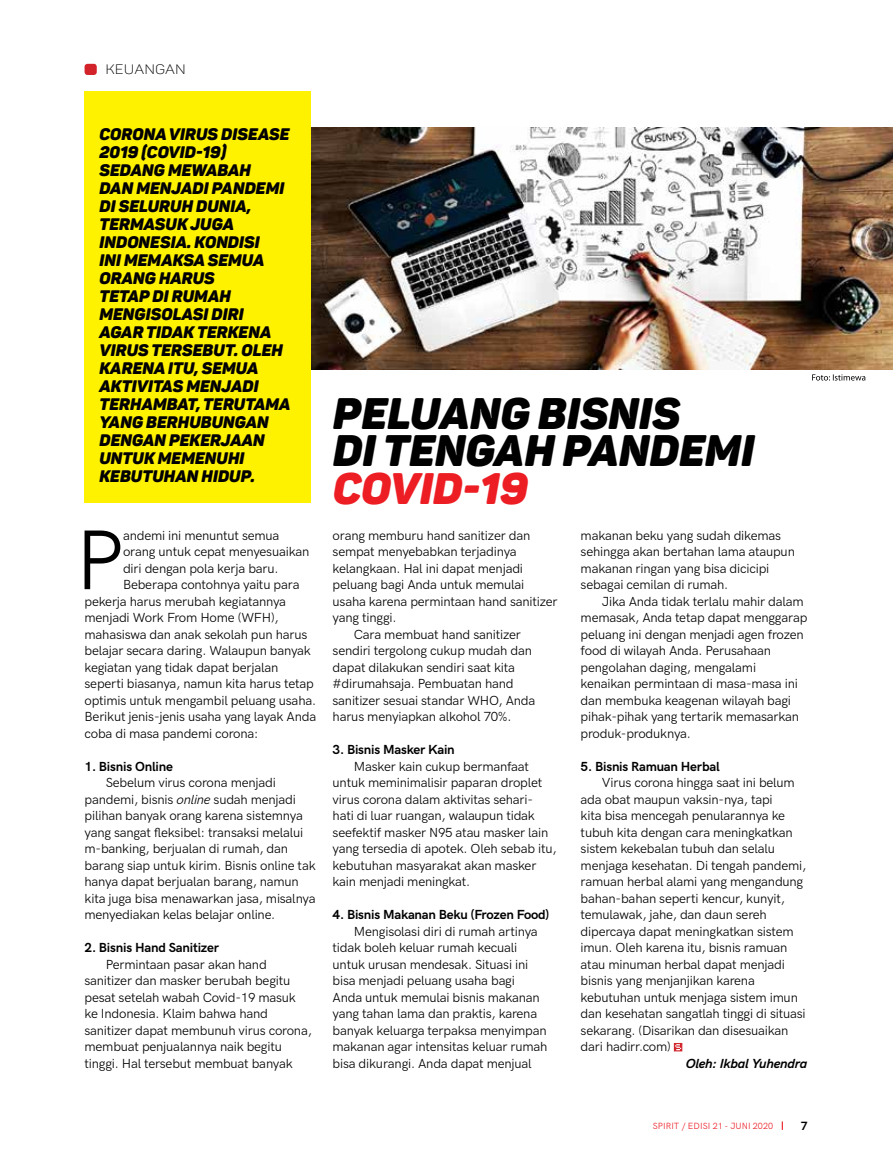
<style>
.page{position:relative;width:893px;height:1170px;background:#fff}
.page>*{position:absolute;margin:0;border:0;box-sizing:border-box;transform-origin:0 0}
.t1{font:84.9px "HK Grotesk";color:#000}
.t2{font:italic 900 43.5px/37.5px "Panton Demo";color:#000}
.t3{font:italic 900 43.5px "Panton Demo";color:#ed1d24}
.t4{font:italic 900 16.5px/18px "Panton Demo";color:#000}
.t5{font:300 13.5px "Panton Demo";letter-spacing:.01em;color:#000;scale:1.1 1}
.t6{font:13.2px/16.5px "HK Grotesk";letter-spacing:-.015em;color:#000}
.t7{font:700 13.2px "HK Grotesk";letter-spacing:-.015em;color:#000}
.t8{font:italic 700 13.2px "HK Grotesk";letter-spacing:-.015em;color:#000}
.t9{font:700 12px "HK Grotesk";color:#000}
.t10{font:9px "HK Grotesk";letter-spacing:.005em;color:#ed1d24}
.s1{font-style:italic}
</style>
<div class="page">
<div style="left:85px;top:91px;width:226px;height:411px;background:#fff200"></div>
<img style="left:312px;top:128px;width:581px;height:242px">
<div style="left:85px;top:64px;width:12px;height:11px;background:#d2232a;border-radius:3px"></div>
<svg style="left:674px;top:1042px;width:8px;height:9px"></svg>
<svg style="left:812px;top:374px;width:53px;height:6px"></svg>
<p class="t5" style="left:105px;top:61px;width:75px">KEUANGAN</p>
<p class="t4" style="left:99px;top:124px;width:192px">CORONA VIRUS DISEASE<br>2019 (COVI</p>
<p class="t4" style="left:99px;top:142px;width:193px;text-indent:85px">D-19)<br>SEDANG MEWABAH<br>DAN MENJADI PANDEMI<br>DI SELURUH DUNIA,<br>TERMASUK JUGA<br>INDONESIA. KONDISI<br>INI MEMAKSA SEMUA<br>ORANG HARUS<br>TETAP DI RUMAH<br>MENGISOLASI DIRI<br>AGAR TIDAK TERKENA<br>VIRUS TERSEBUT. OLEH<br>KARENA ITU, SEMUA<br>AKTIVITAS MENJADI<br>TERHAMBAT, TERUTAMA<br>YANG BERHUBUNGAN<br>DENGAN PEKERJAAN<br>UNTUK MEMENUHI<br>KEBUTUHAN HIDUP.</p>
<h1 class="t1" style="left:75px;top:496px;width:51px">P</h1>
<p class="t6" style="left:123px;top:526px;width:158px">andemi ini menuntut semua</p>
<p class="t6" style="left:123px;top:542px;width:188px">orang untuk cepat menyesuaikan</p>
<p class="t6" style="left:123px;top:559px;width:157px">diri dengan pola kerja baru.</p>
<p class="t6" style="left:123px;top:575px;width:178px">Beberapa contohnya yaitu para</p>
<p class="t6" style="left:85px;top:592px;width:203px">pekerja harus merubah kegiatannya</p>
<p class="t6" style="left:85px;top:608px;width:196px">menjadi Work From Home (WFH),</p>
<p class="t6" style="left:85px;top:625px;width:224px">mahasiswa dan anak sekolah pun harus</p>
<p class="t6" style="left:85px;top:641px;width:228px">belajar secara daring. Walaupun banyak</p>
<p class="t6" style="left:85px;top:658px;width:195px">kegiatan yang tidak dapat berjalan</p>
<p class="t6" style="left:85px;top:674px;width:231px">seperti biasanya, namun kita harus tetap</p>
<p class="t6" style="left:85px;top:691px;width:233px">optimis untuk mengambil peluang usaha.</p>
<p class="t6" style="left:85px;top:707px;width:233px">Berikut jenis-jenis usaha yang layak Anda</p>
<p class="t6" style="left:85px;top:724px;width:175px">coba di masa pandemi corona:</p>
<p class="t7" style="left:85px;top:756px;width:90px">1. Bisnis Online</p>
<p class="t6" style="left:85px;top:773px;width:233px;text-indent:21px">Sebelum virus corona menjadi pandemi, bisnis <span class="s1">online</span> sudah menjadi pilihan banyak orang karena sistemnya yang sangat fleksibel: transaksi melalui m-banking, berjualan di rumah, dan barang siap untuk kirim. Bisnis online tak hanya dapat berjualan barang, namun kita juga bisa menawarkan jasa, misalnya menyediakan kelas belajar online.</p>
<p class="t7" style="left:85px;top:937px;width:136px">2. Bisnis Hand Sanitizer</p>
<p class="t6" style="left:85px;top:955px;width:229px;text-indent:21px">Permintaan pasar akan hand sanitizer dan masker berubah begitu pesat setelah wabah Covid-19 masuk ke Indonesia. Klaim bahwa hand sanitizer dapat membunuh virus corona, membuat penjualannya naik begitu tinggi. Hal tersebut membuat banyak</p>
<h2 class="t2" style="left:333px;top:394px;width:423px">PELUANG BISNIS<br>DI TENGAH PANDEMI</h2>
<h2 class="t3" style="left:333px;top:460px;width:197px">COVID-19</h2>
<p class="t6" style="left:333px;top:526px;width:199px">orang memburu hand sanitizer dan</p>
<p class="t6" style="left:333px;top:542px;width:186px">sempat menyebabkan terjadinya</p>
<p class="t6" style="left:333px;top:559px;width:192px">kelangkaan. Hal ini dapat menjadi</p>
<p class="t6" style="left:333px;top:575px;width:193px">peluang bagi Anda untuk memulai</p>
<p class="t6" style="left:333px;top:592px;width:227px">usaha karena permintaan hand sanitizer</p>
<p class="t6" style="left:333px;top:608px;width:65px">yang tinggi.</p>
<p class="t6" style="left:354px;top:625px;width:169px">Cara membuat hand sanitizer</p>
<p class="t6" style="left:333px;top:641px;width:201px">sendiri tergolong cukup mudah dan</p>
<p class="t6" style="left:333px;top:658px;width:184px">dapat dilakukan sendiri saat kita</p>
<p class="t6" style="left:333px;top:674px;width:183px">#dirumahsaja. Pembuatan hand</p>
<p class="t6" style="left:333px;top:691px;width:204px">sanitizer sesuai standar WHO, Anda</p>
<p class="t6" style="left:333px;top:707px;width:181px">harus menyiapkan alkohol 70%.</p>
<p class="t7" style="left:333px;top:739px;width:124px">3. Bisnis Masker Kain</p>
<p class="t6" style="left:333px;top:757px;width:226px;text-indent:21px">Masker kain cukup bermanfaat untuk meminimalisir paparan droplet virus corona dalam aktivitas sehari&shy;hati di luar ruangan, walaupun tidak seefektif masker N95 atau masker lain yang tersedia di apotek. Oleh sebab itu, kebutuhan masyarakat akan masker kain menjadi meningkat.</p>
<p class="t7" style="left:333px;top:904px;width:218px">4. Bisnis Makanan Beku (Frozen Food)</p>
<p class="t6" style="left:333px;top:922px;width:216px;text-indent:21px">Mengisolasi diri di rumah artinya tidak boleh keluar rumah kecuali untuk urusan mendesak. Situasi ini bisa menjadi peluang usaha bagi Anda untuk memulai bisnis makanan yang tahan lama dan praktis, karena banyak keluarga terpaksa menyimpan makanan agar intensitas keluar rumah bisa dikurangi. Anda dapat menjual</p>
<p class="t6" style="left:581px;top:526px;width:216px">makanan beku yang sudah dikemas sehingga akan bertahan lama ataupun makanan ringan yang bisa dicicipi sebagai cemilan di rumah.</p>
<p class="t6" style="left:581px;top:592px;width:228px;text-indent:21px">Jika Anda tidak terlalu mahir dalam memasak, Anda tetap dapat menggarap peluang ini dengan menjadi agen frozen food di wilayah Anda. Perusahaan pengolahan daging, mengalami kenaikan permintaan di masa-masa ini dan membuka keagenan wilayah bagi pihak-pihak yang tertarik memasarkan produk-produknya.</p>
<p class="t7" style="left:581px;top:756px;width:141px">5. Bisnis Ramuan Herbal</p>
<p class="t6" style="left:581px;top:773px;width:227px;text-indent:21px">Virus corona hingga saat ini belum ada obat maupun vaksin-nya, tapi<br>kita bisa mencegah penularannya ke tubuh kita dengan cara meningkatkan sistem kekebalan tubuh dan selalu menjaga kesehatan. Di tengah pandemi, ramuan herbal alami yang mengandung bahan-bahan seperti kencur, kunyit, temulawak, jahe, dan daun sereh dipercaya dapat meningkatkan sistem imun. Oleh karena itu, bisnis ramuan atau minuman herbal dapat menjadi bisnis yang menjanjikan karena kebutuhan untuk menjaga sistem imun dan kesehatan sangatlah tinggi di situasi sekarang. (Disarikan dan disesuaikan dari hadirr.com)</p>
<p class="t8" style="left:686px;top:1053px;width:123px">Oleh: Ikbal Yuhendra</p>
<p class="t10" style="left:653px;top:1118px;width:122px">Spirit / edisi 21 - Juni 2020</p>
<p class="t9" style="left:801px;top:1116px;width:8px">7</p>
</div>
